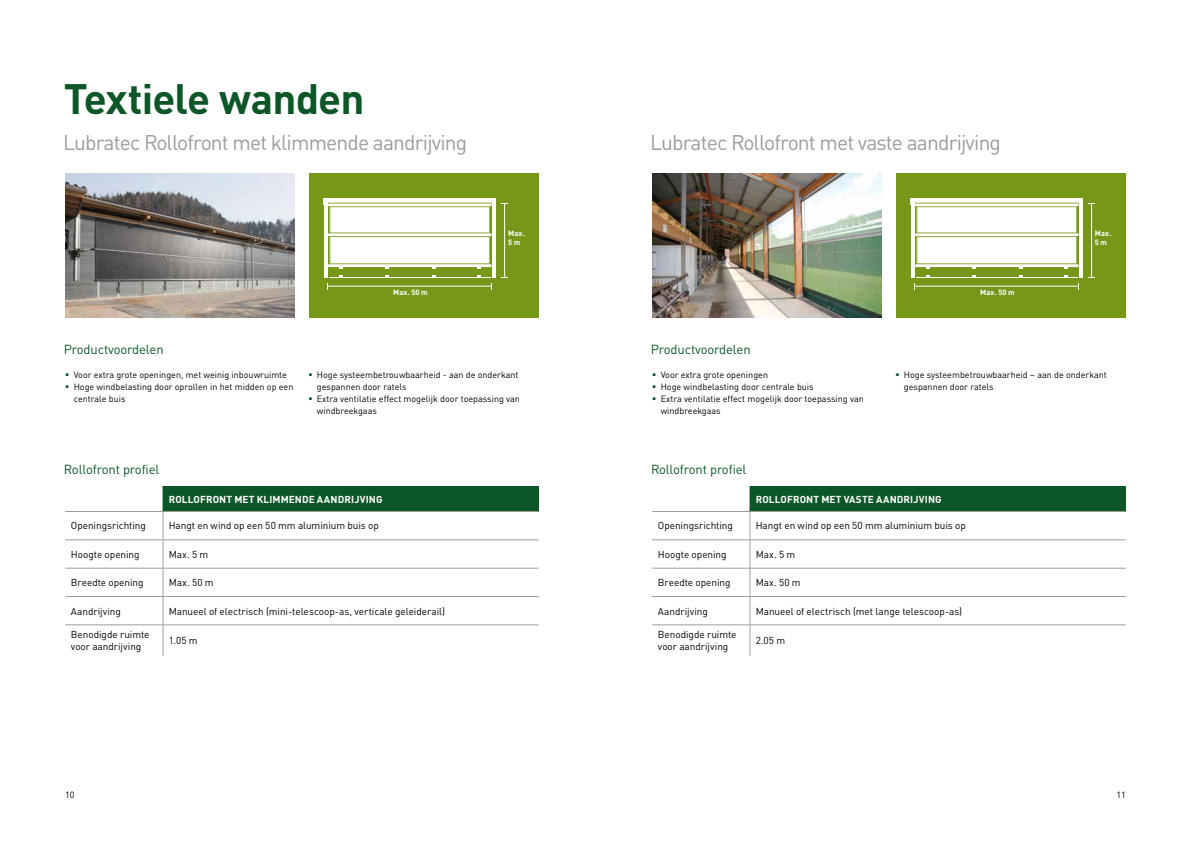
<style>
.page{position:relative;width:1191px;height:842px;background:#fff}
.page>*{position:absolute;margin:0;border:0;box-sizing:border-box;transform-origin:0 0}
.t1{font:700 42px "DIN Pro";letter-spacing:-.025em;color:#0d5628}
.t2{font:21px "DIN Pro";letter-spacing:-.04em;color:#9d9d9c}
.t3{font:13px "DIN Pro";letter-spacing:-.01em;color:#0d5628}
.t4{font:10px/12px "DIN Pro";letter-spacing:-.005em;color:#000}
.t5{font:700 10px "DIN Pro";letter-spacing:.01em;color:#fff}
.t6{font:9px/12px "DIN Pro";color:#000}
.t7{font:700 7.5px/9px "DIN Pro";letter-spacing:.02em;color:#fff}
</style>
<div class="page">
<div style="left:309px;top:174px;width:230px;height:144px;background:#769718"></div>
<svg style="left:327px;top:199px;width:165px;height:4px"></svg>
<hr style="left:328px;top:286px;width:164px;height:1px;background:#fff">
<hr style="left:504px;top:203px;width:1px;height:74px;background:#fff">
<hr style="left:324px;top:199px;width:3px;height:79px;background:#fff">
<hr style="left:492px;top:199px;width:4px;height:79px;background:#fff">
<svg style="left:327px;top:203px;width:165px;height:66px;background:#f0f3e6"></svg>
<hr style="left:329px;top:277px;width:161px;height:1px;background:#fff">
<div style="left:896px;top:174px;width:229px;height:144px;background:#769718"></div>
<svg style="left:914px;top:199px;width:165px;height:4px"></svg>
<hr style="left:914px;top:286px;width:165px;height:1px;background:#fff">
<hr style="left:1091px;top:203px;width:1px;height:74px;background:#fff">
<svg style="left:910px;top:199px;width:4px;height:79px"></svg>
<hr style="left:1079px;top:199px;width:4px;height:79px;background:#fff">
<svg style="left:914px;top:203px;width:165px;height:66px;background:#f0f3e6"></svg>
<hr style="left:916px;top:277px;width:161px;height:1px;background:#fff">
<div style="left:163px;top:486px;width:376px;height:25px;background:#0d5628"></div>
<hr style="left:65px;top:511px;width:98px;height:1px;background:#9d9d9c">
<hr style="left:163px;top:511px;width:376px;height:1px;background:#9d9d9c">
<hr style="left:65px;top:539px;width:98px;height:1px;background:#9d9d9c">
<hr style="left:163px;top:539px;width:376px;height:1px;background:#9d9d9c">
<hr style="left:65px;top:568px;width:98px;height:1px;background:#9d9d9c">
<hr style="left:163px;top:568px;width:376px;height:1px;background:#9d9d9c">
<hr style="left:65px;top:596px;width:98px;height:1px;background:#9d9d9c">
<hr style="left:163px;top:596px;width:376px;height:1px;background:#9d9d9c">
<hr style="left:65px;top:625px;width:98px;height:1px;background:#9d9d9c">
<hr style="left:163px;top:625px;width:376px;height:1px;background:#9d9d9c">
<hr style="left:163px;top:625px;width:1px;height:31px;background:#9d9d9c">
<svg style="left:163px;top:511px;width:1px;height:114px"></svg>
<div style="left:750px;top:486px;width:375px;height:25px;background:#0d5628"></div>
<hr style="left:652px;top:511px;width:98px;height:1px;background:#9d9d9c">
<hr style="left:750px;top:511px;width:375px;height:1px;background:#9d9d9c">
<hr style="left:652px;top:539px;width:98px;height:1px;background:#9d9d9c">
<hr style="left:750px;top:539px;width:375px;height:1px;background:#9d9d9c">
<hr style="left:652px;top:568px;width:98px;height:1px;background:#9d9d9c">
<hr style="left:750px;top:568px;width:375px;height:1px;background:#9d9d9c">
<hr style="left:652px;top:596px;width:98px;height:1px;background:#9d9d9c">
<hr style="left:750px;top:596px;width:375px;height:1px;background:#9d9d9c">
<hr style="left:652px;top:625px;width:98px;height:1px;background:#9d9d9c">
<hr style="left:750px;top:625px;width:375px;height:1px;background:#9d9d9c">
<hr style="left:750px;top:625px;width:1px;height:31px;background:#9d9d9c">
<svg style="left:750px;top:511px;width:1px;height:114px"></svg>
<img style="left:65px;top:174px;width:230px;height:144px">
<img style="left:652px;top:174px;width:230px;height:144px">
<h1 class="t1" style="left:64px;top:66px;width:302px">Textiele wanden</h1>
<h2 class="t2" style="left:63px;top:126px;width:406px">Lubratec Rollofront met klimmende aandrijving</h2>
<h2 class="t2" style="left:650px;top:126px;width:352px">Lubratec Rollofront met vaste aandrijving</h2>
<h3 class="t3" style="left:64px;top:339px;width:101px">Productvoordelen</h3>
<p class="t7" style="left:393px;top:288px;width:36px">Max. 50 m</p>
<p class="t7" style="left:508px;top:228px;width:18px">Max.<br>5 m</p>
<h3 class="t3" style="left:651px;top:339px;width:101px">Productvoordelen</h3>
<p class="t7" style="left:980px;top:288px;width:36px">Max. 50 m</p>
<p class="t7" style="left:1095px;top:228px;width:18px">Max.<br>5 m</p>
<p class="t6" style="left:74px;top:368px;width:221px">Voor extra grote openingen, met weinig inbouwruimte<br>Hoge windbelasting door oprollen in het midden op een centrale buis</p>
<p class="t6" style="left:317px;top:368px;width:205px">Hoge systeembetrouwbaarheid - aan de onderkant gespannen door ratels<br>Extra ventilatie effect mogelijk door toepassing van windbreekgaas</p>
<p class="t6" style="left:660px;top:368px;width:205px">Voor extra grote openingen<br>Hoge windbelasting door centrale buis<br>Extra ventilatie effect mogelijk door toepassing van windbreekgaas</p>
<p class="t6" style="left:904px;top:368px;width:204px">Hoge systeembetrouwbaarheid – aan de onderkant gespannen door ratels</p>
<h3 class="t3" style="left:64px;top:459px;width:97px">Rollofront profiel</h3>
<h3 class="t3" style="left:651px;top:459px;width:97px">Rollofront profiel</h3>
<p class="t5" style="left:169px;top:491px;width:215px">ROLLOFRONT MET KLIMMENDE AANDRIJVING</p>
<p class="t5" style="left:755px;top:491px;width:187px">ROLLOFRONT MET VASTE AANDRIJVING</p>
<p class="t4" style="left:71px;top:519px;width:77px">Openingsrichting</p>
<p class="t4" style="left:169px;top:519px;width:212px">Hangt en wind op een 50 mm aluminium buis op</p>
<p class="t4" style="left:71px;top:547px;width:70px">Hoogte opening</p>
<p class="t4" style="left:169px;top:547px;width:41px">Max. 5 m</p>
<p class="t4" style="left:71px;top:576px;width:74px">Breedte opening</p>
<p class="t4" style="left:169px;top:576px;width:46px">Max. 50 m</p>
<p class="t4" style="left:71px;top:604px;width:52px">Aandrijving</p>
<p class="t4" style="left:169px;top:604px;width:278px">Manueel of electrisch (mini-telescoop-as, verticale geleiderail)</p>
<p class="t4" style="left:71px;top:628px;width:80px">Benodigde ruimte voor aandrijving</p>
<p class="t4" style="left:169px;top:634px;width:31px">1.05 m</p>
<p class="t4" style="left:658px;top:519px;width:77px">Openingsrichting</p>
<p class="t4" style="left:755px;top:519px;width:212px">Hangt en wind op een 50 mm aluminium buis op</p>
<p class="t4" style="left:658px;top:547px;width:70px">Hoogte opening</p>
<p class="t4" style="left:755px;top:547px;width:41px">Max. 5 m</p>
<p class="t4" style="left:658px;top:576px;width:74px">Breedte opening</p>
<p class="t4" style="left:755px;top:576px;width:46px">Max. 50 m</p>
<p class="t4" style="left:658px;top:604px;width:52px">Aandrijving</p>
<p class="t4" style="left:755px;top:604px;width:208px">Manueel of electrisch (met lange telescoop-as)</p>
<p class="t4" style="left:658px;top:628px;width:80px">Benodigde ruimte voor aandrijving</p>
<p class="t4" style="left:755px;top:634px;width:31px">2.05 m</p>
<p class="t6" style="left:65px;top:788px;width:11px">10</p>
<p class="t6" style="left:1116px;top:788px;width:11px">11</p>
</div>
